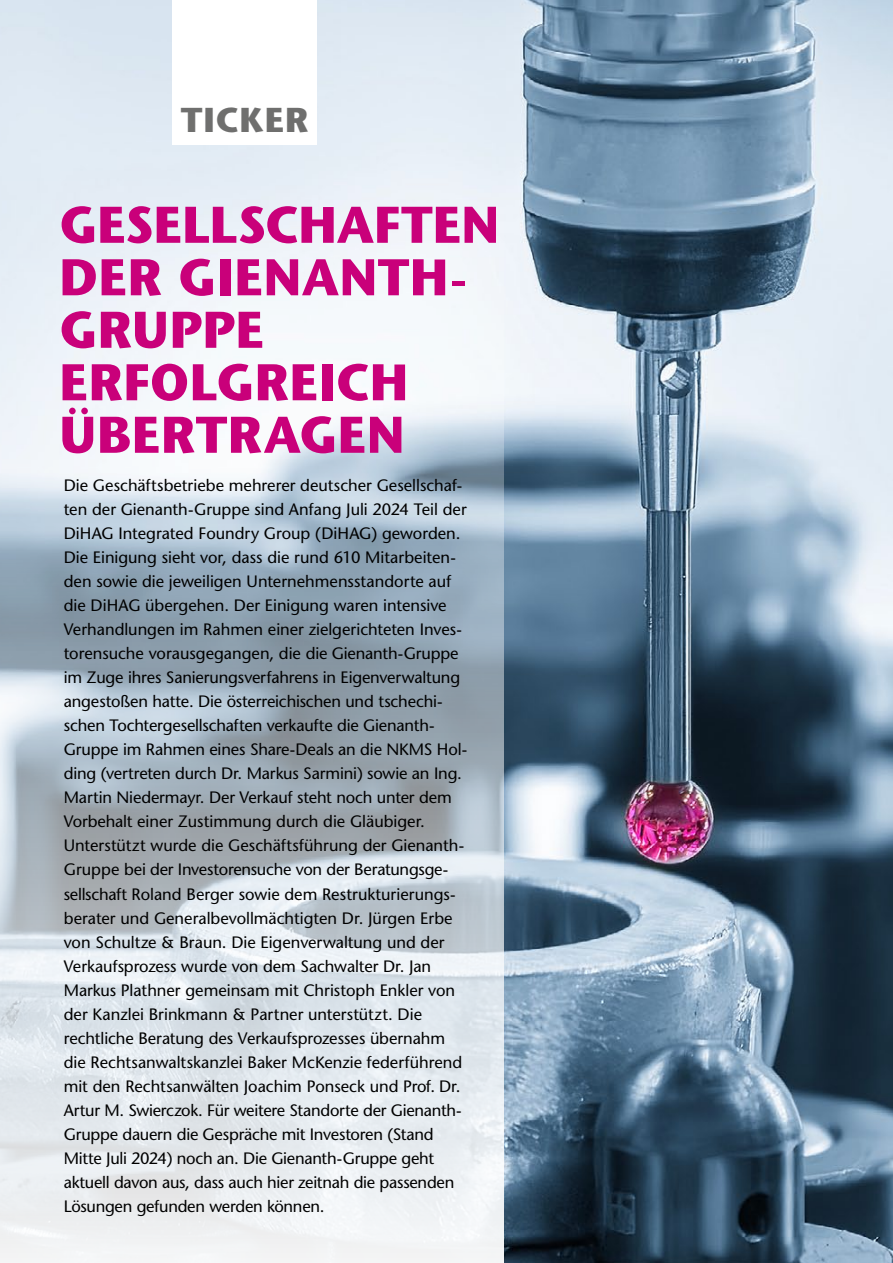
<style>
.page{position:relative;width:893px;height:1263px;background:#fff}
.page>*{position:absolute;margin:0;border:0;box-sizing:border-box;transform-origin:0 0}
.t1{font:700 51.45px/52.5px "Stone Sans";letter-spacing:.01em;color:#c9007a}
.t2{font:700 34.5px "Stone Sans";letter-spacing:.025em;color:#6f6f6e}
.t3{font:16.5px/24px "Stone Sans";letter-spacing:-.005em;color:#000}
</style>
<div class="page">
<img style="left:0;top:0;width:893px;height:1263px">
<div style="left:172px;top:0;width:145px;height:145px;background:#fff"></div>
<svg style="left:0;top:149px;width:503px;height:1114px"></svg>
<h2 class="t2" style="left:181px;top:99px;width:129px">TICKER</h2>
<h1 class="t1" style="left:60px;top:199px;width:441px">GESELLSCHAFTEN<br>DER GIENANTH-<br>GRUPPE<br>ERFOLGREICH<br>ÜBERTRAGEN</h1>
<p class="t3" style="left:64px;top:474px;width:405px">Die Geschäftsbetriebe mehrerer deutscher Gesellschaf&shy;ten der Gienanth-Gruppe sind Anfang Juli 2024 Teil der DiHAG Integrated Foundry Group (DiHAG) geworden.<br>Die Einigung sieht vor, dass die rund 610 Mitarbeiten&shy;den sowie die jeweiligen Unternehmensstandorte auf die DiHAG übergehen. Der Einigung waren intensive Verhandlungen im Rahmen einer zielgerichteten Inves&shy;torensuche vorausgegangen, die die Gienanth-Gruppe im Zuge ihres Sanierungsverfahrens in Eigenverwaltung angestoßen hatte. Die österreichischen und tschechi&shy;schen Tochtergesellschaften verkaufte die Gienanth-Gruppe im Rahmen eines Share-Deals an die NKMS Hol&shy;ding (vertreten durch Dr. Markus Sarmini) sowie an Ing.<br>Martin Niedermayr. Der Verkauf steht noch unter dem Vorbehalt einer Zustimmung durch die Gläubiger.<br>Unterstützt wurde die Geschäftsführung der Gienanth-Gruppe bei der Investorensuche von der Beratungsge&shy;sellschaft Roland Berger sowie dem Restrukturierungs&shy;berater und Generalbevollmächtigten Dr. Jürgen Erbe von Schultze &amp; Braun. Die Eigenverwaltung und der Verkaufsprozess wurde von dem Sachwalter Dr. Jan Markus Plathner gemeinsam mit Christoph Enkler von der Kanzlei Brinkmann &amp; Partner unterstützt. Die rechtliche Beratung des Verkaufsprozesses übernahm die Rechtsanwaltskanzlei Baker McKenzie federführend mit den Rechtsanwälten Joachim Ponseck und Prof. Dr.<br>Artur M. Swierczok. Für weitere Standorte der Gienanth-Gruppe dauern die Gespräche mit Investoren (Stand Mitte Juli 2024) noch an. Die Gienanth-Gruppe geht aktuell davon aus, dass auch hier zeitnah die passenden Lösungen gefunden werden können.</p>
</div>
